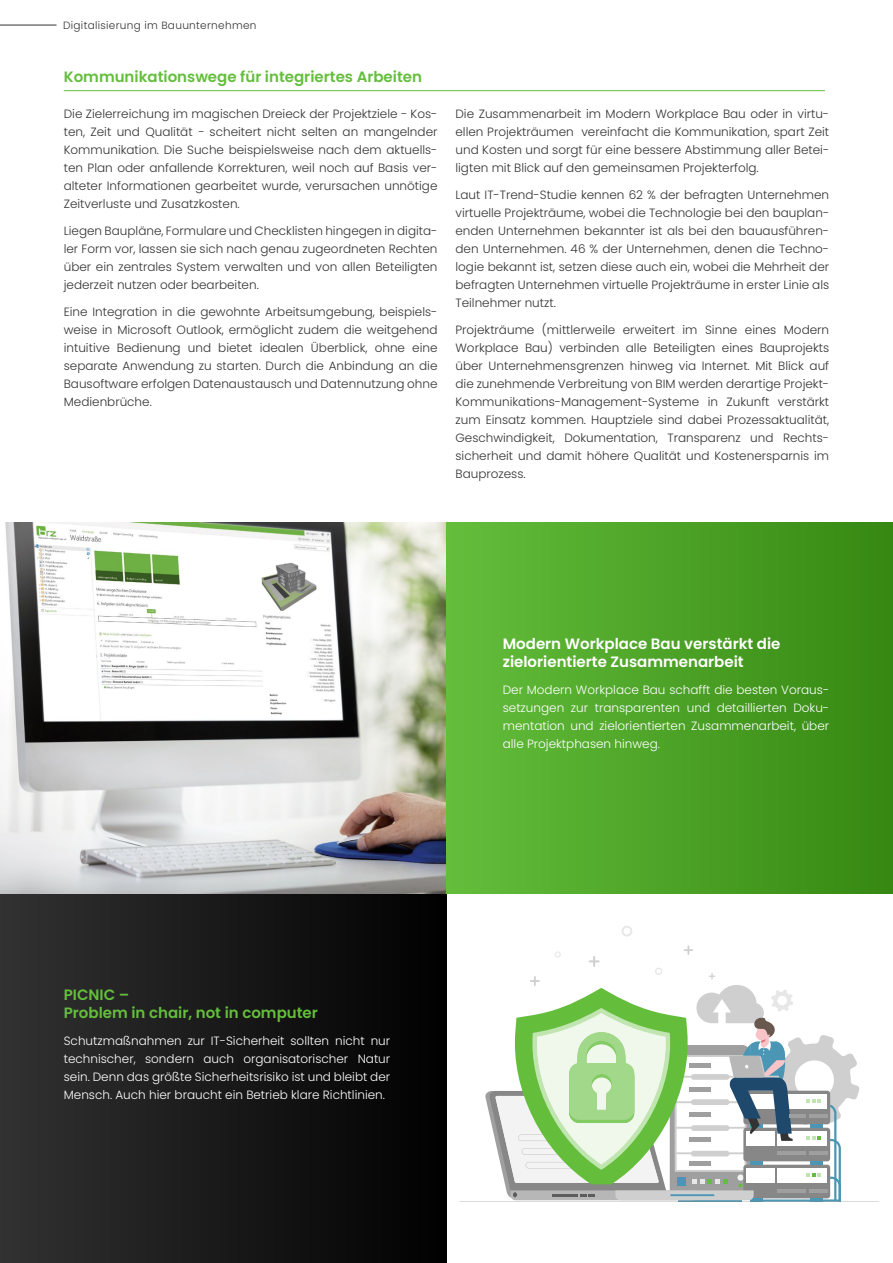
<style>
.page{position:relative;width:893px;height:1263px;background:#fff}
.page>*{position:absolute;margin:0;border:0;box-sizing:border-box;transform-origin:0 0}
.t1{font:600 15px/18px "Poppins";color:#64be3c}
.t2{font:600 15px/18px "Poppins";color:#fff}
.t3{font:300 12px/18px "Poppins";color:#333;text-align:justify}
.t4{font:300 12px/18px "Poppins";color:#fff;text-align:justify}
.t5{font:300 10.5px "Poppins";letter-spacing:.03em;color:#333}
</style>
<div class="page">
<div style="left:0;top:893px;width:446px;height:370px;background:linear-gradient(to right,#323232,#010101)"></div>
<img style="left:0;top:523px;width:446px;height:370px">
<hr style="left:0;top:25px;width:57px;height:1px;background:#333">
<hr style="left:64px;top:90px;width:761px;height:1px;background:#64be3c">
<div style="left:446px;top:523px;width:447px;height:370px;background:linear-gradient(to right,#64be3c,#358711)"></div>
<svg style="left:622px;top:926px;width:10px;height:10px"></svg>
<svg style="left:485px;top:945px;width:375px;height:256px"></svg>
<p class="t5" style="left:63px;top:19px;width:195px">Digitalisierung im Bauunternehmen</p>
<p class="t1" style="left:64px;top:68px;width:360px">Kommunikationswege für integriertes Arbeiten</p>
<p class="t3" style="left:64px;top:105px;width:375px">Die Zielerreichung im magischen Dreieck der Projektziele − Kos&shy;ten, Zeit und Qualität − scheitert nicht selten an mangelnder Kommunikation. Die Suche beispielsweise nach dem aktuells&shy;ten Plan oder anfallende Korrekturen, weil noch auf Basis ver&shy;alteter Informationen gearbeitet wurde, verursachen unnötige Zeitverluste und Zusatzkosten.</p>
<p class="t3" style="left:64px;top:222px;width:375px">Liegen Baupläne, Formulare und Checklisten hingegen in digita&shy;ler Form vor, lassen sie sich nach genau zugeordneten Rechten über ein zentrales System verwalten und von allen Beteiligten jederzeit nutzen oder bearbeiten.</p>
<p class="t3" style="left:64px;top:303px;width:375px">Eine Integration in die gewohnte Arbeitsumgebung, beispiels&shy;weise in Microsoft Outlook, ermöglicht zudem die weitgehend intuitive Bedienung und bietet idealen Überblick, ohne eine separate Anwendung zu starten. Durch die Anbindung an die Bausoftware erfolgen Datenaustausch und Datennutzung ohne Medienbrüche.</p>
<p class="t3" style="left:455px;top:105px;width:375px">Die Zusammenarbeit im Modern Workplace Bau oder in virtu&shy;ellen Projekträumen vereinfacht die Kommunikation, spart Zeit und Kosten und sorgt für eine bessere Abstimmung aller Betei&shy;ligten mit Blick auf den gemeinsamen Projekterfolg.</p>
<p class="t3" style="left:455px;top:186px;width:375px">Laut IT-Trend-Studie kennen 62 % der befragten Unternehmen virtuelle Projekträume, wobei die Technologie bei den bauplan&shy;enden Unternehmen bekannter ist als bei den bauausführen&shy;den Unternehmen. 46 % der Unternehmen, denen die Techno&shy;logie bekannt ist, setzen diese auch ein, wobei die Mehrheit der befragten Unternehmen virtuelle Projekträume in erster Linie als Teilnehmer nutzt.</p>
<p class="t3" style="left:455px;top:321px;width:375px">Projekträume (mittlerweile erweitert im Sinne eines Modern Workplace Bau) verbinden alle Beteiligten eines Bauprojekts über Unternehmensgrenzen hinweg via Internet. Mit Blick auf die zunehmende Verbreitung von BIM werden derartige Projekt-Kommunikations-Management-Systeme in Zukunft verstärkt zum Einsatz kommen. Hauptziele sind dabei Prozessaktualität, Geschwindigkeit, Dokumentation, Transparenz und Rechts&shy;sicherheit und damit höhere Qualität und Kostenersparnis im Bauprozess.</p>
<p class="t2" style="left:503px;top:635px;width:279px">Modern Workplace Bau verstärkt die zielorientierte Zusammenarbeit</p>
<p class="t4" style="left:503px;top:681px;width:328px">Der Modern Workplace Bau schafft die besten Voraus&shy;setzungen zur transparenten und detaillierten Doku&shy;mentation und zielorientierten Zusammenarbeit, über alle Projektphasen hinweg.</p>
<p class="t1" style="left:64px;top:986px;width:256px">PICNIC –<br>Problem in chair, not in computer</p>
<p class="t4" style="left:64px;top:1032px;width:328px">Schutzmaßnahmen zur IT-Sicherheit sollten nicht nur technischer, sondern auch organisatorischer Natur sein. Denn das größte Sicherheitsrisiko ist und bleibt der Mensch. Auch hier braucht ein Betrieb klare Richtlinien.</p>
</div>
